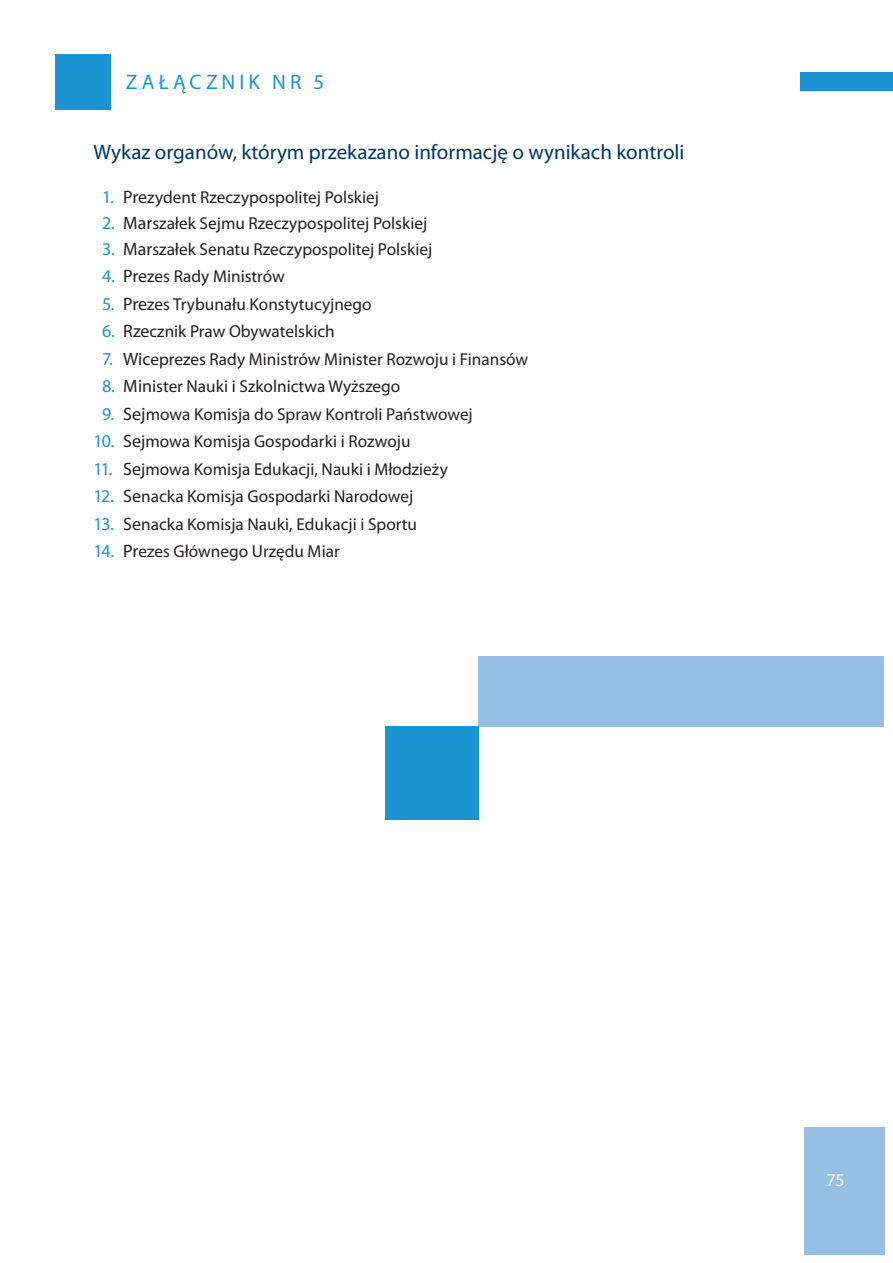
<style>
.page{position:relative;width:893px;height:1263px;background:#fff}
.page>*{position:absolute;margin:0;border:0;box-sizing:border-box;transform-origin:0 0}
.t1{font:21px "Myriad Pro";color:#003667}
.t2{font:21px "Myriad Pro";letter-spacing:.195em;color:#1c94d2}
.t3{font:18px "Myriad Pro";color:#fff}
.t4{font:17.25px "Myriad Pro";color:#231f20}
.s1{font-size:18px;color:#1c94d2}
.s2{font-size:18px}
</style>
<div class="page">
<div style="left:804px;top:1127px;width:80px;height:127px;background:#97bfe6"></div>
<div style="left:800px;top:72px;width:93px;height:19px;background:#1c94d2"></div>
<div style="left:55px;top:54px;width:56px;height:55px;background:#1c94d2"></div>
<div style="left:478px;top:656px;width:406px;height:70px;background:#97bfe6"></div>
<div style="left:385px;top:726px;width:93px;height:94px;background:#1c94d2"></div>
<p class="t2" style="left:126px;top:69px;width:200px">ZAŁĄCZNIK NR 5</p>
<p class="t1" style="left:94px;top:139px;width:592px">Wykaz organów, którym przekazano informację o wynikach kontroli</p>
<p class="t4" style="left:102px;top:186px;width:279px"><span class="s1">1.</span> <span class="s2">Pre</span>zydent Rzeczypospolitej Polskiej</p>
<p class="t4" style="left:102px;top:212px;width:327px"><span class="s1">2.</span> <span class="s2">Mar</span>szałek Sejmu Rzeczypospolitej Polskiej</p>
<p class="t4" style="left:102px;top:238px;width:332px"><span class="s1">3.</span> <span class="s2">Mar</span>szałek Senatu Rzeczypospolitej Polskiej</p>
<p class="t4" style="left:102px;top:266px;width:184px"><span class="s1">4.</span> <span class="s2">Pre</span>zes Rady Ministrów</p>
<p class="t4" style="left:102px;top:293px;width:271px"><span class="s1">5.</span> <span class="s2">Pre</span>zes Trybunału Konstytucyjnego</p>
<p class="t4" style="left:102px;top:321px;width:234px"><span class="s1">6.</span> <span class="s2">Rze</span>cznik Praw Obywatelskich</p>
<p class="t4" style="left:102px;top:348px;width:428px"><span class="s1">7.</span> <span class="s2">Wic</span>eprezes Rady Ministrów Minister Rozwoju i Finansów</p>
<p class="t4" style="left:102px;top:376px;width:300px"><span class="s1">8.</span> <span class="s2">Min</span>ister Nauki i Szkolnictwa Wyższego</p>
<p class="t4" style="left:102px;top:403px;width:372px"><span class="s1">9.</span> <span class="s2">Sej</span>mowa Komisja do Spraw Kontroli Państwowej</p>
<p class="t4" style="left:94px;top:431px;width:319px"><span class="s1">10.</span> <span class="s2">Se</span>jmowa Komisja Gospodarki i Rozwoju</p>
<p class="t4" style="left:94px;top:458px;width:356px"><span class="s1">11.</span> <span class="s2">Se</span>jmowa Komisja Edukacji, Nauki i Młodzieży</p>
<p class="t4" style="left:94px;top:486px;width:321px"><span class="s1">12.</span> <span class="s2">Se</span>nacka Komisja Gospodarki Narodowej</p>
<p class="t4" style="left:94px;top:513px;width:325px"><span class="s1">13.</span> <span class="s2">Se</span>nacka Komisja Nauki, Edukacji i Sportu</p>
<p class="t4" style="left:94px;top:541px;width:248px"><span class="s1">14.</span> <span class="s2">Pr</span>ezes Głównego Urzędu Miar</p>
<p class="t3" style="left:826px;top:1168px;width:20px">75</p>
</div>
